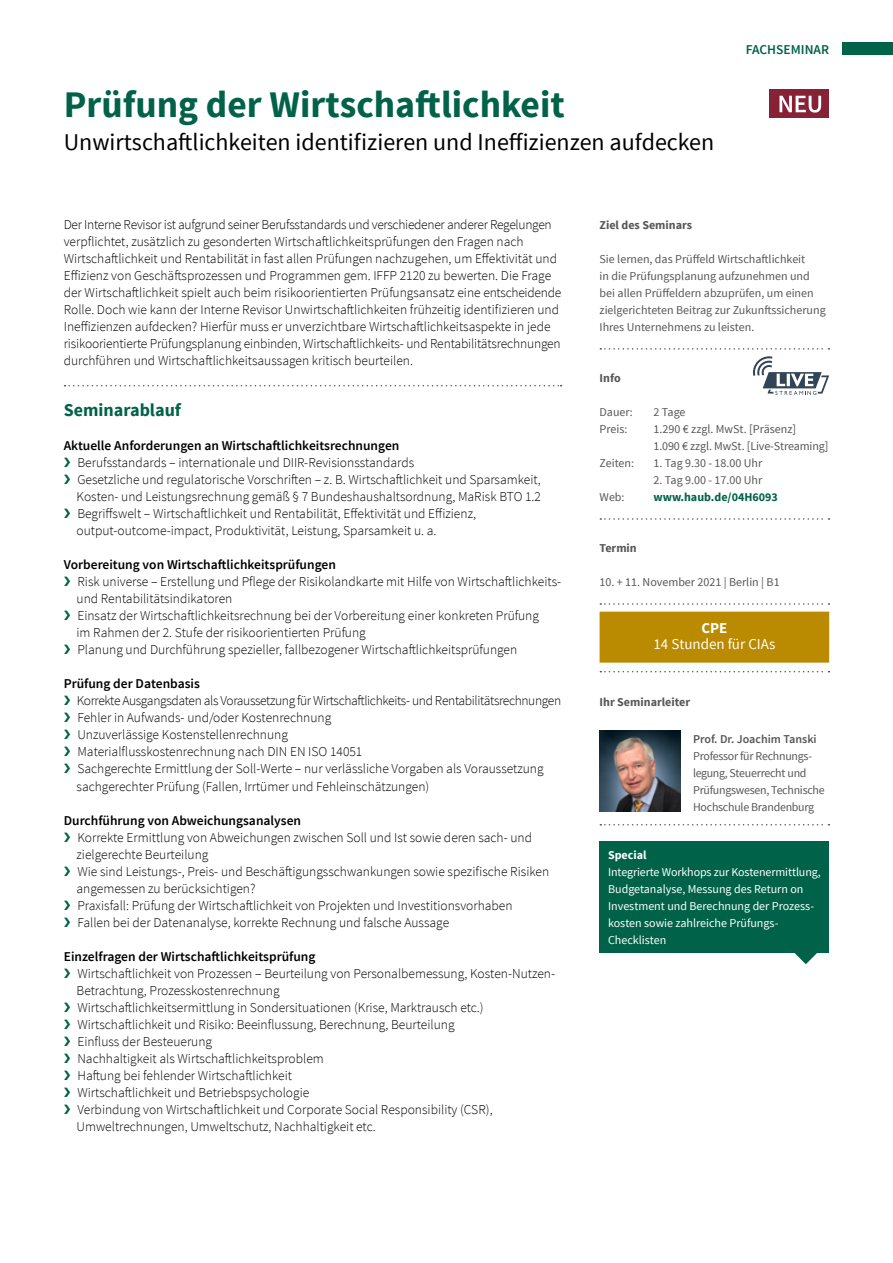
<style>
.page{position:relative;width:893px;height:1263px;background:#fff}
.page>*{position:absolute;margin:0;border:0;box-sizing:border-box;transform-origin:0 0}
.t1{font:700 37.5px "Source Sans Pro";color:#006248}
.t2{font:24px "Source Sans Pro";color:#000}
.t3{font:700 18px "Source Sans Pro";color:#006248}
.t4{font:15px "Source Sans Pro";color:#fff}
.t5{font:700 15px "Source Sans Pro";color:#fff}
.t6{font:300 13.5px/17px "Source Sans Pro";color:#000}
.t7{font:600 13.5px "Source Sans Pro";color:#000}
.t8{font:300 13.5px "Source Sans Pro";letter-spacing:-.025em;color:#000}
.t9{font:600 13.5px "Source Sans Pro";color:#006248}
.t10{font:12px/17px "Source Sans Pro";color:#575756}
.t11{font:12px/17px "Source Sans Pro";color:#fff}
.t12{font:12px/17px "Source Sans Pro";letter-spacing:-.02em;color:#575756}
.t13{font:700 12px "Source Sans Pro";color:#575756}
.t14{font:600 12px "Source Sans Pro";color:#575756}
.t15{font:700 12px "Source Sans Pro";color:#006248}
.t16{font:700 12px "Source Sans Pro";color:#fff}
.s1{color:#006248}
</style>
<div class="page">
<div style="left:842px;top:43px;width:51px;height:12px;background:#006248"></div>
<svg style="left:600px;top:348px;width:229px;height:2px"></svg>
<svg style="left:600px;top:518px;width:229px;height:2px"></svg>
<svg style="left:600px;top:603px;width:229px;height:2px"></svg>
<div style="left:600px;top:612px;width:229px;height:51px;background:#ba8a00"></div>
<svg style="left:600px;top:671px;width:229px;height:1px"></svg>
<svg style="left:600px;top:824px;width:229px;height:1px"></svg>
<img style="left:600px;top:730px;width:80px;height:81px">
<div style="left:600px;top:842px;width:229px;height:111px;background:#006248"></div>
<svg style="left:794px;top:953px;width:23px;height:11px"></svg>
<svg style="left:753px;top:356px;width:76px;height:39px"></svg>
<svg style="left:65px;top:385px;width:497px;height:1px"></svg>
<div style="left:769px;top:89px;width:60px;height:29px;background:#852235"></div>
<svg style="left:779px;top:96px;width:42px;height:17px"></svg>
<h1 class="t1" style="left:64px;top:81px;width:502px">Prüfung der Wirtschaftlichkeit</h1>
<h2 class="t2" style="left:64px;top:128px;width:652px">Unwirtschaftlichkeiten identifizieren und Ineffizienzen aufdecken</h2>
<p class="t9" style="left:746px;top:40px;width:85px">FACHSEMINAR</p>
<p class="t6" style="left:64px;top:216px;width:499px">Der Interne Revisor ist aufgrund seiner Berufsstandards und verschiedener anderer Regelungen verpflichtet, zusätzlich zu gesonderten Wirtschaftlichkeitsprüfungen den Fragen nach Wirtschaftlichkeit und Rentabilität in fast allen Prüfungen nachzugehen, um Effektivität und Effizienz von Geschäftsprozessen und Programmen gem. IFFP 2120 zu bewerten. Die Frage der Wirtschaftlichkeit spielt auch beim risikoorientierten Prüfungsansatz eine entscheidende Rolle. Doch wie kann der Interne Revisor Unwirtschaftlichkeiten frühzeitig identifizieren und Ineffizienzen aufdecken? Hierfür muss er unverzichtbare Wirtschaftlichkeitsaspekte in jede risikoorientierte Prüfungsplanung einbinden, Wirtschaftlichkeits- und Rentabilitätsrechnungen durchführen und Wirtschaftlichkeitsaussagen kritisch beurteilen.</p>
<h3 class="t3" style="left:64px;top:399px;width:119px">Seminarablauf</h3>
<p class="t7" style="left:64px;top:437px;width:337px">Aktuelle Anforderungen an Wirtschaftlichkeitsrechnungen</p>
<p class="t6" style="left:64px;top:454px;width:352px"><span class="s1">❯</span> Berufsstandards – internationale und DIIR-Revisionsstandards</p>
<p class="t6" style="left:64px;top:471px;width:479px"><span class="s1">❯</span> Gesetzliche und regulatorische Vorschriften – z. B. Wirtschaftlichkeit und Sparsamkeit,</p>
<p class="t6" style="left:77px;top:488px;width:466px">Kosten- und Leistungsrechnung gemäß § 7 Bundeshaushaltsordnung, MaRisk BTO 1.2</p>
<p class="t6" style="left:64px;top:505px;width:414px"><span class="s1">❯</span> Begriffswelt – Wirtschaftlichkeit und Rentabilität, Effektivität und Effizienz,</p>
<p class="t6" style="left:77px;top:522px;width:362px">output-outcome-impact, Produktivität, Leistung, Sparsamkeit u. a.</p>
<p class="t7" style="left:64px;top:556px;width:274px">Vorbereitung von Wirtschaftlichkeitsprüfungen</p>
<p class="t6" style="left:64px;top:573px;width:499px"><span class="s1">❯</span> Risk universe – Erstellung und Pflege der Risikolandkarte mit Hilfe von Wirtschaftlichkeits-</p>
<p class="t6" style="left:77px;top:590px;width:157px">und Rentabilitätsindikatoren</p>
<p class="t6" style="left:64px;top:607px;width:477px"><span class="s1">❯</span> Einsatz der Wirtschaftlichkeitsrechnung bei der Vorbereitung einer konkreten Prüfung</p>
<p class="t6" style="left:77px;top:624px;width:291px">im Rahmen der 2. Stufe der risikoorientierten Prüfung</p>
<p class="t6" style="left:64px;top:641px;width:455px"><span class="s1">❯</span> Planung und Durchführung spezieller, fallbezogener Wirtschaftlichkeitsprüfungen</p>
<p class="t7" style="left:64px;top:675px;width:138px">Prüfung der Datenbasis</p>
<p class="t8" style="left:64px;top:693px;width:499px"><span class="s1">❯</span> Korrekte Ausgangsdaten als Voraussetzung für Wirtschaftlichkeits- und Rentabilitätsrechnungen</p>
<p class="t6" style="left:64px;top:709px;width:269px"><span class="s1">❯</span> Fehler in Aufwands- und/oder Kostenrechnung</p>
<p class="t6" style="left:64px;top:726px;width:226px"><span class="s1">❯</span> Unzuverlässige Kostenstellenrechnung</p>
<p class="t6" style="left:64px;top:744px;width:300px"><span class="s1">❯</span> Materialflusskostenrechnung nach DIN EN ISO 14051</p>
<p class="t6" style="left:64px;top:761px;width:481px"><span class="s1">❯</span> Sachgerechte Ermittlung der Soll-Werte – nur verlässliche Vorgaben als Voraussetzung</p>
<p class="t6" style="left:77px;top:778px;width:354px">sachgerechter Prüfung (Fallen, Irrtümer und Fehleinschätzungen)</p>
<p class="t7" style="left:64px;top:811px;width:239px">Durchführung von Abweichungsanalysen</p>
<p class="t6" style="left:64px;top:829px;width:470px"><span class="s1">❯</span> Korrekte Ermittlung von Abweichungen zwischen Soll und Ist sowie deren sach- und</p>
<p class="t6" style="left:77px;top:846px;width:133px">zielgerechte Beurteilung</p>
<p class="t6" style="left:64px;top:863px;width:487px"><span class="s1">❯</span> Wie sind Leistungs-, Preis- und Beschäftigungsschwankungen sowie spezifische Risiken</p>
<p class="t6" style="left:77px;top:880px;width:181px">angemessen zu berücksichtigen?</p>
<p class="t6" style="left:64px;top:897px;width:450px"><span class="s1">❯</span> Praxisfall: Prüfung der Wirtschaftlichkeit von Projekten und Investitionsvorhaben</p>
<p class="t6" style="left:64px;top:914px;width:387px"><span class="s1">❯</span> Fallen bei der Datenanalyse, korrekte Rechnung und falsche Aussage</p>
<p class="t7" style="left:64px;top:948px;width:253px">Einzelfragen der Wirtschaftlichkeitsprüfung</p>
<p class="t6" style="left:64px;top:965px;width:493px"><span class="s1">❯</span> Wirtschaftlichkeit von Prozessen – Beurteilung von Personalbemessung, Kosten-Nutzen-</p>
<p class="t6" style="left:77px;top:982px;width:205px">Betrachtung, Prozesskostenrechnung</p>
<p class="t6" style="left:64px;top:999px;width:421px"><span class="s1">❯</span> Wirtschaftlichkeitsermittlung in Sondersituationen (Krise, Marktrausch etc.)</p>
<p class="t6" style="left:64px;top:1016px;width:392px"><span class="s1">❯</span> Wirtschaftlichkeit und Risiko: Beeinflussung, Berechnung, Beurteilung</p>
<p class="t6" style="left:64px;top:1033px;width:150px"><span class="s1">❯</span> Einfluss der Besteuerung</p>
<p class="t6" style="left:64px;top:1050px;width:262px"><span class="s1">❯</span> Nachhaltigkeit als Wirtschaftlichkeitsproblem</p>
<p class="t6" style="left:64px;top:1067px;width:230px"><span class="s1">❯</span> Haftung bei fehlender Wirtschaftlichkeit</p>
<p class="t6" style="left:64px;top:1084px;width:247px"><span class="s1">❯</span> Wirtschaftlichkeit und Betriebspsychologie</p>
<p class="t6" style="left:64px;top:1101px;width:430px"><span class="s1">❯</span> Verbindung von Wirtschaftlichkeit und Corporate Social Responsibility (CSR),</p>
<p class="t6" style="left:77px;top:1118px;width:301px">Umweltrechnungen, Umweltschutz, Nachhaltigkeit etc.</p>
<p class="t13" style="left:600px;top:217px;width:94px">Ziel des Seminars</p>
<p class="t10" style="left:600px;top:251px;width:228px">Sie lernen, das Prüffeld Wirtschaftlichkeit<br>in die Prüfungsplanung aufzunehmen und bei allen Prüffeldern abzuprüfen, um einen zielgerichteten Beitrag zur Zukunftssicherung Ihres Unternehmens zu leisten.</p>
<p class="t13" style="left:600px;top:370px;width:23px">Info</p>
<p class="t10" style="left:600px;top:404px;width:35px">Dauer:</p>
<p class="t10" style="left:654px;top:404px;width:33px">2 Tage</p>
<p class="t10" style="left:600px;top:421px;width:29px">Preis:</p>
<p class="t10" style="left:654px;top:421px;width:176px">1.290 € zzgl. MwSt. [Präsenz]<br>1.090 € zzgl. MwSt. [Live-Streaming]</p>
<p class="t10" style="left:600px;top:455px;width:36px">Zeiten:</p>
<p class="t10" style="left:654px;top:455px;width:110px">1. Tag 9.30 - 18.00 Uhr</p>
<p class="t10" style="left:654px;top:472px;width:110px">2. Tag 9.00 - 17.00 Uhr</p>
<p class="t10" style="left:600px;top:489px;width:27px">Web:</p>
<p class="t15" style="left:654px;top:489px;width:126px">www.haub.de/04H6093</p>
<p class="t13" style="left:600px;top:540px;width:39px">Termin</p>
<p class="t10" style="left:600px;top:574px;width:182px">10. + 11. November 2021 | Berlin | B1</p>
<p class="t5" style="left:701px;top:618px;width:28px">CPE</p>
<p class="t4" style="left:653px;top:635px;width:123px">14 Stunden für CIAs</p>
<p class="t13" style="left:600px;top:695px;width:92px">Ihr Seminarleiter</p>
<p class="t14" style="left:693px;top:732px;width:125px">Prof. Dr. Joachim Tanski</p>
<p class="t12" style="left:693px;top:748px;width:133px">Professor für Rechnungs&shy;legung, Steuerrecht und<br>Prüfungswesen, Technische<br>Hochschule Brandenburg</p>
<p class="t16" style="left:608px;top:848px;width:40px">Special</p>
<p class="t11" style="left:608px;top:864px;width:214px">Integrierte Workhops zur Kostenermittlung, Budgetanalyse, Messung des Return on Investment und Berechnung der Prozess&shy;kosten sowie zahlreiche Prüfungs-Checklisten</p>
</div>
